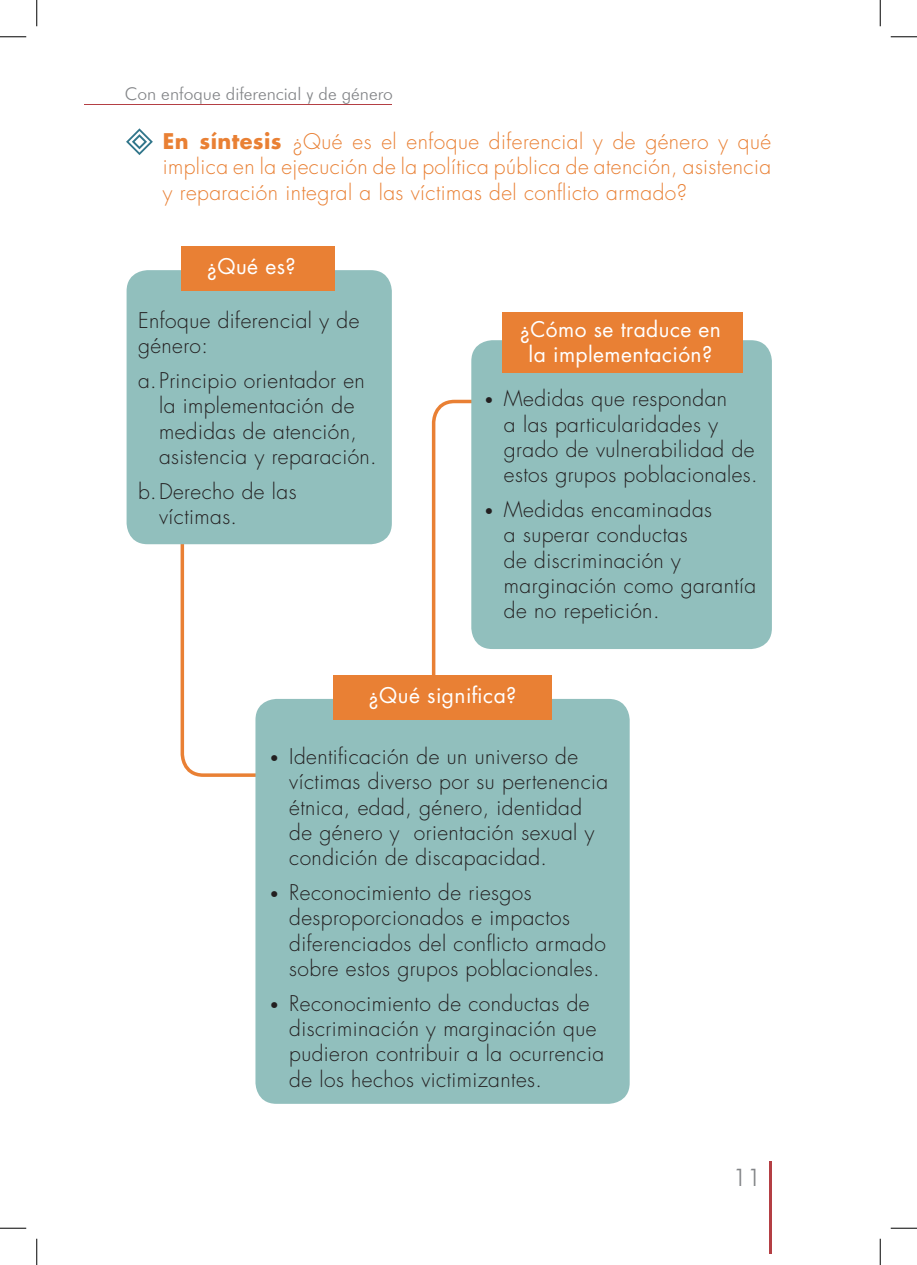
<style>
.page{position:relative;width:917px;height:1265px;background:#fff}
.page>*{position:absolute;margin:0;border:0;box-sizing:border-box;transform-origin:0 0}
.t1{font:300 24.5px "Futura BT";color:#828487}
.Paragraph_Style_1{font:300 21px/25.2px "Futura Std";letter-spacing:.02em;color:#231f20}
.pregunta_cap1{font:300 21px/25.2px "Futura Std";letter-spacing:.02em;color:#e98034;text-align:justify}
.pregunta_cap1-2{font:21px/25.2px "Futura Std";letter-spacing:.02em;color:#fff;text-align:center}
.t2{font:300 17.5px "Futura BT";color:#828487}
.s1{font-weight:700}
.s2{font-size:15.75px}
</style>
<div class="page">
<hr style="left:769px;top:1161px;width:3px;height:91px;background:#b43f44">
<hr style="left:85px;top:104px;width:307px;height:1px;background:#b43f44">
<svg style="left:126px;top:128px;width:27px;height:27px"></svg>
<svg style="left:179px;top:544px;width:117px;height:233px"></svg>
<svg style="left:431px;top:399px;width:56px;height:275px"></svg>
<div style="left:127px;top:270px;width:265px;height:274px;background:#91bfbd;border-radius:21px"></div>
<div style="left:471px;top:340px;width:301px;height:309px;background:#91bfbd;border-radius:21px"></div>
<div style="left:255px;top:698px;width:375px;height:405px;background:#91bfbd;border-radius:21px"></div>
<div style="left:181px;top:246px;width:154px;height:44px;background:#e98034"></div>
<div style="left:502px;top:312px;width:240px;height:61px;background:#e98034"></div>
<div style="left:333px;top:674px;width:219px;height:45px;background:#e98034"></div>
<svg style="left:0;top:36px;width:26px;height:1px"></svg>
<svg style="left:891px;top:36px;width:26px;height:1px"></svg>
<svg style="left:0;top:1227px;width:26px;height:1px"></svg>
<svg style="left:891px;top:1227px;width:26px;height:1px"></svg>
<svg style="left:36px;top:0;width:1px;height:26px"></svg>
<svg style="left:36px;top:1238px;width:1px;height:26px"></svg>
<svg style="left:880px;top:0;width:1px;height:26px"></svg>
<svg style="left:880px;top:1238px;width:1px;height:26px"></svg>
<p class="t2" style="left:125px;top:83px;width:270px">Con enfoque diferencial y de género</p>
<p class="pregunta_cap1" style="left:163px;top:129px;width:610px"><span class="s1">En síntesis</span> ¿Qué es el enfoque diferencial y de género y qué implica en la ejecución de la política pública de atención, asistencia y reparación integral a las víctimas del conflicto armado?</p>
<p class="pregunta_cap1-2" style="left:207px;top:254px;width:90px">¿Qué es?</p>
<p class="Paragraph_Style_1" style="left:138px;top:308px;width:223px">Enfoque diferencial y de género:</p>
<p class="Paragraph_Style_1" style="left:159px;top:368px;width:219px;text-indent:-21px">a.Principio orientador en la implementación de medidas de atención, asistencia y reparación.</p>
<p class="Paragraph_Style_1" style="left:159px;top:479px;width:139px;text-indent:-21px">b.Derecho de las víctimas.</p>
<p class="pregunta_cap1-2" style="left:520px;top:317px;width:203px">¿Cómo se traduce en la implementación?</p>
<p class="Paragraph_Style_1" style="left:504px;top:386px;width:255px;text-indent:-20px"><span class="s2">•</span> Medidas que respondan<br>a las particularidades y grado de vulnerabilidad de estos grupos poblacionales.</p>
<p class="Paragraph_Style_1" style="left:504px;top:497px;width:254px;text-indent:-20px"><span class="s2">•</span> Medidas encaminadas<br>a superar conductas<br>de discriminación y marginación como garantía de no repetición.</p>
<p class="pregunta_cap1-2" style="left:369px;top:683px;width:149px">¿Qué significa?</p>
<p class="Paragraph_Style_1" style="left:289px;top:744px;width:320px;text-indent:-20px"><span class="s2">•</span> Identificación de un universo de víctimas diverso por su pertenencia étnica, edad, género, identidad de género y orientación sexual y condición de discapacidad.</p>
<p class="Paragraph_Style_1" style="left:289px;top:880px;width:318px;text-indent:-20px"><span class="s2">•</span> Reconocimiento de riesgos desproporcionados e impactos diferenciados del conflicto armado sobre estos grupos poblacionales.</p>
<p class="Paragraph_Style_1" style="left:289px;top:991px;width:316px;text-indent:-20px"><span class="s2">•</span> Reconocimiento de conductas de discriminación y marginación que pudieron contribuir a la ocurrencia de los hechos victimizantes.</p>
<p class="t1" style="left:733px;top:1162px;width:30px">11</p>
</div>
